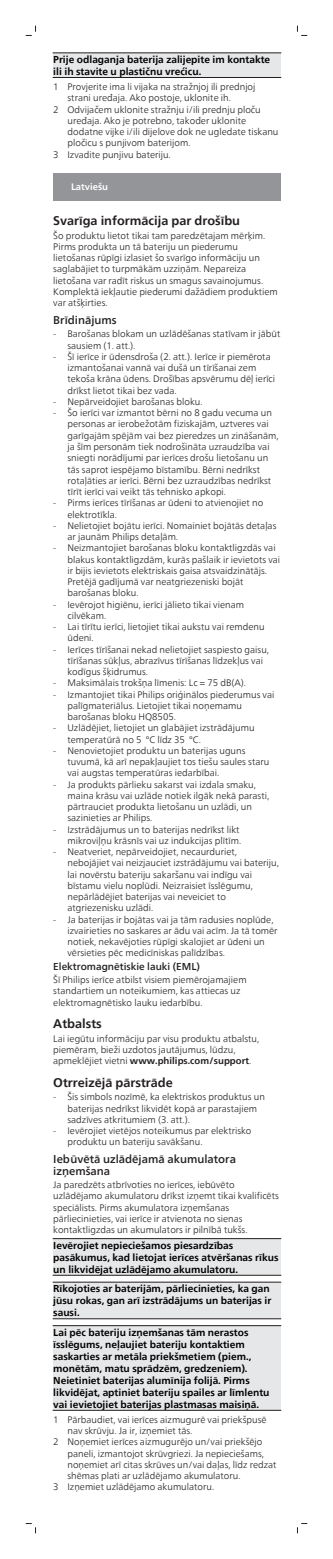
<style>
.page{position:relative;width:333px;height:1559px;background:#fff}
.page>*{position:absolute;margin:0;border:0;box-sizing:border-box;transform-origin:0 0}
.t1{font:700 12.5px "Neue Frutiger World";color:#231f20}
.t2{font:500 11.25px/11.2px "Neue Frutiger World";color:#231f20}
.t3{font:700 10px/12px "Neue Frutiger World";color:#000}
.t4{font:500 10px "Neue Frutiger World";color:#231f20}
.t5{font:300 9.38px/11.2px "Neue Frutiger World";color:#231f20}
.t6{font:700 9.38px "Neue Frutiger World";color:#fff}
.s1{font-weight:700}
</style>
<div class="page">
<div style="left:53px;top:53px;width:227px;height:24px;background:#e6e7e9"></div>
<hr style="left:53px;top:53px;width:228px;height:1px;background:#231f20">
<hr style="left:53px;top:77px;width:228px;height:1px;background:#231f20">
<div style="left:53px;top:174px;width:227px;height:27px;background:#939598"></div>
<div style="left:53px;top:1238px;width:227px;height:36px;background:#e6e7e9"></div>
<hr style="left:53px;top:1238px;width:228px;height:1px;background:#231f20">
<hr style="left:53px;top:1274px;width:228px;height:1px;background:#231f20">
<div style="left:53px;top:1282px;width:227px;height:36px;background:#e6e7e9"></div>
<hr style="left:53px;top:1281px;width:228px;height:1px;background:#231f20">
<hr style="left:53px;top:1318px;width:228px;height:1px;background:#231f20">
<div style="left:53px;top:1325px;width:227px;height:84px;background:#e6e7e9"></div>
<hr style="left:53px;top:1325px;width:228px;height:1px;background:#231f20">
<hr style="left:53px;top:1409px;width:228px;height:1px;background:#231f20">
<svg style="left:25px;top:25px;width:11px;height:11px"></svg>
<svg style="left:297px;top:25px;width:11px;height:11px"></svg>
<svg style="left:297px;top:1523px;width:11px;height:11px"></svg>
<svg style="left:25px;top:1523px;width:11px;height:11px"></svg>
<p class="t3" style="left:53px;top:53px;width:218px">Prije odlaganja baterija zalijepite im kontakte ili ih stavite u plastičnu vrećicu.</p>
<p class="t5" style="left:53px;top:81px;width:203px">1 Provjerite ima li vijaka na stražnjoj ili prednjoj</p>
<p class="t5" style="left:67px;top:92px;width:165px">strani uređaja. Ako postoje, uklonite ih.</p>
<p class="t5" style="left:53px;top:104px;width:208px">2 Odvijačem uklonite stražnju i/ili prednju ploču</p>
<p class="t5" style="left:67px;top:115px;width:180px">uređaja. Ako je potrebno, također uklonite</p>
<p class="t5" style="left:67px;top:126px;width:212px">dodatne vijke i/ili dijelove dok ne ugledate tiskanu</p>
<p class="t5" style="left:67px;top:137px;width:124px">pločicu s punjivom baterijom.</p>
<p class="t5" style="left:53px;top:149px;width:119px">3 Izvadite punjivu bateriju.</p>
<p class="t6" style="left:71px;top:178px;width:38px">Latviešu</p>
<h1 class="t1" style="left:53px;top:209px;width:188px">Svarīga informācija par drošību</h1>
<p class="t5" style="left:53px;top:230px;width:225px">Šo produktu lietot tikai tam paredzētajam mērķim.<br>Pirms produkta un tā bateriju un piederumu lietošanas rūpīgi izlasiet šo svarīgo informāciju un saglabājiet to turpmākām uzziņām. Nepareiza lietošana var radīt riskus un smagus savainojumus.<br>Komplektā iekļautie piederumi dažādiem produktiem var atšķirties.</p>
<p class="t2" style="left:53px;top:314px;width:65px">Brīdinājums</p>
<p class="t5" style="left:67px;top:328px;width:214px;text-indent:-14px">- Barošanas blokam un uzlādēšanas statīvam ir jābūt sausiem (1. att.).</p>
<p class="t5" style="left:67px;top:351px;width:209px;text-indent:-14px">- Šī ierīce ir ūdensdroša (2. att.). Ierīce ir piemērota izmantošanai vannā vai dušā un tīrīšanai zem tekoša krāna ūdens. Drošības apsvērumu dēļ ierīci drīkst lietot tikai bez vada.</p>
<p class="t5" style="left:53px;top:396px;width:150px">- Nepārveidojiet barošanas bloku.</p>
<p class="t5" style="left:67px;top:407px;width:212px;text-indent:-14px">- Šo ierīci var izmantot bērni no 8 gadu vecuma un personas ar ierobežotām fiziskajām, uztveres vai garīgajām spējām vai bez pieredzes un zināšanām, ja šīm personām tiek nodrošināta uzraudzība vai sniegti norādījumi par ierīces drošu lietošanu un tās saprot iespējamo bīstamību. Bērni nedrīkst rotaļāties ar ierīci. Bērni bez uzraudzības nedrīkst tīrīt ierīci vai veikt tās tehnisko apkopi.</p>
<p class="t5" style="left:67px;top:497px;width:197px;text-indent:-14px">- Pirms ierīces tīrīšanas ar ūdeni to atvienojiet no elektrotīkla.</p>
<p class="t5" style="left:67px;top:520px;width:210px;text-indent:-14px">- Nelietojiet bojātu ierīci. Nomainiet bojātās detaļas ar jaunām Philips detaļām.</p>
<p class="t5" style="left:67px;top:542px;width:214px;text-indent:-14px">- Neizmantojiet barošanas bloku kontaktligzdās vai blakus kontaktligzdām, kurās pašlaik ir ievietots vai ir bijis ievietots elektriskais gaisa atsvaidzinātājs.<br>Pretējā gadījumā var neatgriezeniski bojāt barošanas bloku.</p>
<p class="t5" style="left:67px;top:598px;width:178px;text-indent:-14px">- Ievērojot higiēnu, ierīci jālieto tikai vienam cilvēkam.</p>
<p class="t5" style="left:67px;top:621px;width:198px;text-indent:-14px">- Lai tīrītu ierīci, lietojiet tikai aukstu vai remdenu ūdeni.</p>
<p class="t5" style="left:67px;top:643px;width:203px;text-indent:-14px">- Ierīces tīrīšanai nekad nelietojiet saspiesto gaisu, tīrīšanas sūkļus, abrazīvus tīrīšanas līdzekļus vai kodīgus šķidrumus.</p>
<p class="t5" style="left:53px;top:677px;width:194px">- Maksimālais trokšņa līmenis: Lc = 75 dB(A).</p>
<p class="t5" style="left:67px;top:688px;width:208px;text-indent:-14px">- Izmantojiet tikai Philips oriģinālos piederumus vai palīgmateriālus. Lietojiet tikai noņemamu barošanas bloku HQ8505.</p>
<p class="t5" style="left:67px;top:722px;width:188px;text-indent:-14px">- Uzlādējiet, lietojiet un glabājiet izstrādājumu temperatūrā no 5 °C līdz 35 °C.</p>
<p class="t5" style="left:67px;top:745px;width:203px;text-indent:-14px">- Nenovietojiet produktu un baterijas uguns tuvumā, kā arī nepakļaujiet tos tiešu saules staru vai augstas temperatūras iedarbībai.</p>
<p class="t5" style="left:67px;top:778px;width:203px;text-indent:-14px">- Ja produkts pārlieku sakarst vai izdala smaku, maina krāsu vai uzlāde notiek ilgāk nekā parasti, pārtrauciet produkta lietošanu un uzlādi, un sazinieties ar Philips.</p>
<p class="t5" style="left:53px;top:823px;width:189px;text-align:right">- Izstrādājumus un to baterijas nedrīkst likt mikroviļņu krāsnīs vai uz indukcijas plītīm.</p>
<p class="t5" style="left:67px;top:846px;width:212px;text-indent:-14px">- Neatveriet, nepārveidojiet, necaurduriet, nebojājiet vai neizjauciet izstrādājumu vai bateriju, lai novērstu bateriju sakaršanu vai indīgu vai bīstamu vielu noplūdi. Neizraisiet īsslēgumu, nepārlādējiet baterijas vai neveiciet to atgriezenisku uzlādi.</p>
<p class="t5" style="left:67px;top:913px;width:211px;text-indent:-14px">- Ja baterijas ir bojātas vai ja tām radusies noplūde, izvairieties no saskares ar ādu vai acīm. Ja tā tomēr notiek, nekavējoties rūpīgi skalojiet ar ūdeni un vērsieties pēc medicīniskas palīdzības.</p>
<p class="t4" style="left:53px;top:958px;width:148px">Elektromagnētiskie lauki (EML)</p>
<p class="t5" style="left:53px;top:974px;width:194px">Šī Philips ierīce atbilst visiem piemērojamajiem standartiem un noteikumiem, kas attiecas uz elektromagnētisko lauku iedarbību.</p>
<h1 class="t1" style="left:53px;top:1012px;width:50px">Atbalsts</h1>
<p class="t5" style="left:53px;top:1032px;width:207px">Lai iegūtu informāciju par visu produktu atbalstu, piemēram, bieži uzdotos jautājumus, lūdzu, apmeklējiet vietni <span class="s1">www.philips.com/support</span>.</p>
<h1 class="t1" style="left:53px;top:1071px;width:121px">Otrreizējā pārstrāde</h1>
<p class="t5" style="left:67px;top:1091px;width:198px;text-indent:-14px">- Šis simbols nozīmē, ka elektriskos produktus un baterijas nedrīkst likvidēt kopā ar parastajiem sadzīves atkritumiem (3. att.).</p>
<p class="t5" style="left:67px;top:1125px;width:185px;text-indent:-14px">- Ievērojiet vietējos noteikumus par elektrisko produktu un bateriju savākšanu.</p>
<p class="t2" style="left:53px;top:1153px;width:184px">Iebūvētā uzlādējamā akumulatora izņemšana</p>
<p class="t5" style="left:53px;top:1179px;width:227px">Ja paredzēts atbrīvoties no ierīces, iebūvēto uzlādējamo akumulatoru drīkst izņemt tikai kvalificēts speciālists. Pirms akumulatora izņemšanas pārliecinieties, vai ierīce ir atvienota no sienas kontaktligzdas un akumulators ir pilnībā tukšs.</p>
<p class="t3" style="left:53px;top:1239px;width:226px">Ievērojiet nepieciešamos piesardzības pasākumus, kad lietojat ierīces atvēršanas rīkus un likvidējat uzlādējamo akumulatoru.</p>
<p class="t3" style="left:53px;top:1282px;width:219px">Rīkojoties ar baterijām, pārliecinieties, ka gan jūsu rokas, gan arī izstrādājums un baterijas ir sausi.</p>
<p class="t3" style="left:53px;top:1326px;width:217px">Lai pēc bateriju izņemšanas tām nerastos īsslēgums, neļaujiet bateriju kontaktiem saskarties ar metāla priekšmetiem (piem., monētām, matu sprādzēm, gredzeniem).<br>Neietiniet baterijas alumīnija folijā. Pirms likvidējat, aptiniet bateriju spailes ar līmlentu vai ievietojiet baterijas plastmasas maisiņā.</p>
<p class="t5" style="left:53px;top:1413px;width:214px">1 Pārbaudiet, vai ierīces aizmugurē vai priekšpusē</p>
<p class="t5" style="left:67px;top:1425px;width:126px">nav skrūvju. Ja ir, izņemiet tās.</p>
<p class="t5" style="left:53px;top:1436px;width:210px">2 Noņemiet ierīces aizmugurējo un/vai priekšējo</p>
<p class="t5" style="left:67px;top:1447px;width:197px">paneli, izmantojot skrūvgriezi. Ja nepieciešams,</p>
<p class="t5" style="left:67px;top:1458px;width:210px">noņemiet arī citas skrūves un/vai daļas, līdz redzat</p>
<p class="t5" style="left:67px;top:1470px;width:174px">shēmas plati ar uzlādējamo akumulatoru.</p>
<p class="t5" style="left:53px;top:1481px;width:162px">3 Izņemiet uzlādējamo akumulatoru.</p>
</div>
